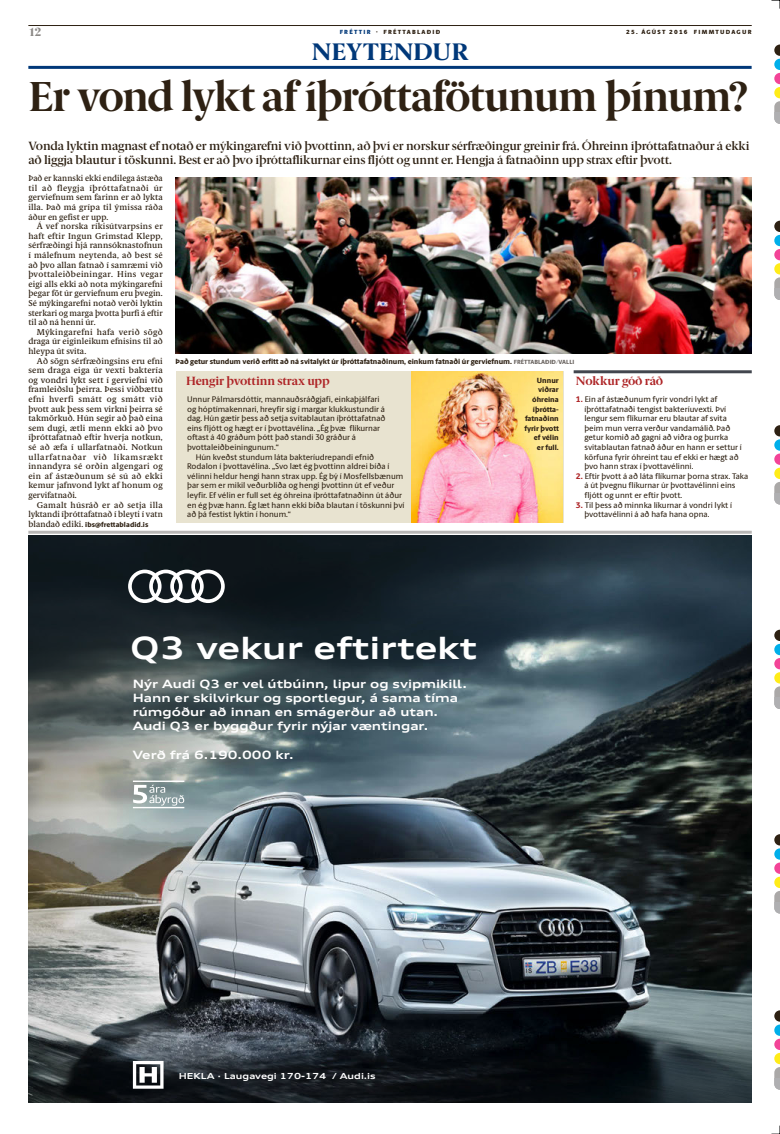
<style>
.page{position:relative;width:780px;height:1134px;background:#fff}
.page>*{position:absolute;margin:0;border:0;box-sizing:border-box;transform-origin:0 0}
.t1{font:700 42px "Berlingske Serif";letter-spacing:-.035em;color:#2e2113}
.t2{font:700 expanded 30.9px "Audi Type";color:#fff}
.t3{font:800 24px "Berlingske Serif";color:#003879}
.t4{font:12px/14px "Berlingske Serif D Bd";letter-spacing:-.01em;color:#2e2113}
.t5{font:700 12px "Berlingske Serif";letter-spacing:-.005em;color:#ae2527}
.t6{font:800 12px "Berlingske Serif";color:#8c8986}
.t7{font:700 expanded 11.5px/13.8px "Audi Type";color:#fff}
.t8{font:500 8.5px/9.6px "Berlingske Serif Tx";letter-spacing:.01em;color:#2e2113;text-align:justify}
.t9{font:700 expanded 8.4px "Audi Type";color:#fff}
.t10{font:500 8.2px/9.6px "Berlingske Sans";color:#2e2113}
.t11{font:800 7.5px/9.6px "Berlingske Sans";color:#2e2113;text-align:right}
.t12{font:800 7.2px "Berlingske Sans";letter-spacing:.01em;color:#2e2113}
.t13{font:900 6px "Berlingske Sans";letter-spacing:.205em;color:#2e2113}
.t14{font:900 6px "Berlingske Sans";color:#003879}
.s1{font-family:"Berlingske Serif Tx";font-weight:500;font-size:8.5px}
.s2{font-size:6px;color:#66605c}
.s3{font-weight:800;color:#ae2527}
</style>
<div class="page">
<img style="left:175px;top:177px;width:576px;height:177px">
<div style="left:175px;top:371px;width:388px;height:151px;background:#e8e3d0"></div>
<img style="left:411px;top:371px;width:151px;height:151px">
<hr style="left:28px;top:531px;width:723px;height:3px;background:#b8b6b5">
<hr style="left:573px;top:370px;width:178px;height:3px;background:#42464e">
<img style="left:28px;top:903px;width:723px;height:80px">
<svg style="left:28px;top:536px;width:723px;height:367px;background:#465358"></svg>
<svg style="left:28px;top:983px;width:723px;height:120px;background:#353c41"></svg>
<svg style="left:128px;top:570px;width:97px;height:33px"></svg>
<svg style="left:133px;top:1061px;width:30px;height:28px"></svg>
<svg style="left:133px;top:785px;width:51px;height:21px"></svg>
<hr style="left:133px;top:780px;width:51px;height:2px;background:#fff">
<hr style="left:133px;top:807px;width:51px;height:1px;background:#fff">
<svg style="left:774px;top:45px;width:6px;height:68px"></svg>
<div style="left:774px;top:113px;width:6px;height:11px;background:#afafb1"></div>
<svg style="left:774px;top:1010px;width:6px;height:68px"></svg>
<div style="left:774px;top:1078px;width:6px;height:12px;background:#afafb1"></div>
<svg style="left:774px;top:834px;width:6px;height:68px"></svg>
<div style="left:774px;top:902px;width:6px;height:11px;background:#afafb1"></div>
<svg style="left:774px;top:630px;width:6px;height:68px"></svg>
<div style="left:774px;top:698px;width:6px;height:11px;background:#afafb1"></div>
<svg style="left:774px;top:425px;width:6px;height:68px"></svg>
<div style="left:774px;top:493px;width:6px;height:11px;background:#afafb1"></div>
<svg style="left:774px;top:221px;width:6px;height:68px"></svg>
<div style="left:774px;top:289px;width:6px;height:11px;background:#afafb1"></div>
<svg style="left:771px;top:0;width:9px;height:9px"></svg>
<svg style="left:771px;top:1125px;width:9px;height:9px"></svg>
<hr style="left:28px;top:66px;width:723px;height:3px;background:#003879">
<hr style="left:28px;top:25px;width:723px;height:1px;background:#2e2113">
<h3 class="t6" style="left:28px;top:23px;width:15px">12</h3>
<p class="t14" style="left:339px;top:27px;width:29px">FR ÉTTIR</p>
<p class="t13" style="left:376px;top:27px;width:23px">∙ FRÉTT</p>
<p class="t13" style="left:407px;top:27px;width:35px">ABLAÐI Ð</p>
<p class="t13" style="left:626px;top:28px;width:127px">25. ÁGÚST 2016 FIMMTUDAGUR</p>
<h3 class="t3" style="left:312px;top:35px;width:158px">NEYTENDUR</h3>
<h1 class="t1" style="left:28px;top:63px;width:721px">Er vond lykt af íþróttafötunum þínum?</h1>
<p class="t4" style="left:28px;top:139px;width:722px">Vonda lyktin magnast ef notað er mýkingarefni við þvottinn, að því er norskur sérfræðingur greinir frá. Óhreinn íþróttafatnaður á ekki að liggja blautur í töskunni. Best er að þvo íþróttaflíkurnar eins fljótt og unnt er. Hengja á fatnaðinn upp strax eftir þvott.</p>
<p class="t8" style="left:28px;top:173px;width:136px">Það er kannski ekki endilega ástæða til að fleygja íþróttafatnaði úr gerviefnum sem farinn er að lykta illa. Það má grípa til ýmissa ráða áður en gefist er upp.</p>
<p class="t8" style="left:28px;top:221px;width:136px;text-indent:9px">Á vef norska ríkisútvarpsins er haft eftir Ingun Grimstad Klepp, sérfræðingi hjá rannsóknastofnun í málefnum neytenda, að best sé að þvo allan fatnað í samræmi við þvottaleiðbeiningar. Hins vegar eigi alls ekki að nota mýkingarefni þegar föt úr gerviefnum eru þvegin.<br>Sé mýkingarefni notað verði lyktin sterkari og marga þvotta þurfi á eftir til að ná henni úr.</p>
<p class="t8" style="left:28px;top:327px;width:136px;text-indent:9px">Mýkingarefni hafa verið sögð draga úr eiginleikum efnisins til að hleypa út svita.</p>
<p class="t8" style="left:28px;top:356px;width:136px;text-indent:9px">Að sögn sérfræðingsins eru efni sem draga eiga úr vexti baktería og vondri lykt sett í gerviefni við framleiðslu þeirra. Þessi viðbættu efni hverfi smátt og smátt við þvott auk þess sem virkni þeirra sé takmörkuð. Hún segir að það eina sem dugi, ætli menn ekki að þvo íþróttafatnað eftir hverja notkun, sé að æfa í ullarfatnaði. Notkun ullarfatnaðar við líkamsrækt innandyra sé orðin algengari og ein af ástæðunum sé sú að ekki kemur jafnvond lykt af honum og gervifatnaði.</p>
<p class="t8" style="left:28px;top:500px;width:136px;text-align:right">Gamalt húsráð er að setja illa lyktandi íþróttafatnað í bleyti í vatn</p>
<p class="t12" style="left:28px;top:519px;width:122px"><span class="s1">blandað ediki.</span> ibs@frettabladid.is</p>
<p class="t11" style="left:175px;top:356px;width:400px">Það getur stundum verið erfitt að ná svitalykt úr íþróttafatnaðinum, einkum fatnaði úr gerviefnum. <span class="s2">FRÉTTABLAÐIÐ/VALLI</span></p>
<p class="t10" style="left:187px;top:394px;width:200px">Unnur Pálmarsdóttir, mannauðsráðgjafi, einkaþjálfari og hóptímakennari, hreyfir sig í margar klukkustundir á dag. Hún gætir þess að setja svitablautan íþróttafatnað eins fljótt og hægt er í þvottavélina. „Ég þvæ flíkurnar oftast á 40 gráðum þótt það standi 30 gráður á þvottaleiðbeiningunum.“</p>
<p class="t10" style="left:187px;top:452px;width:219px;text-indent:9px">Hún kveðst stundum láta bakteríudrepandi efnið Rodalon í þvottavélina. „Svo læt ég þvottinn aldrei bíða í vélinni heldur hengi hann strax upp. Ég bý í Mosfellsbænum þar sem er mikil veðurblíða og hengi þvottinn út ef veður leyfir. Ef vélin er full set ég óhreina íþróttafatnaðinn út áður en ég þvæ hann. Ég læt hann ekki bíða blautan í töskunni því að þá festist lyktin í honum.“</p>
<p class="t11" style="left:537px;top:375px;width:23px">Unnur</p>
<h3 class="t5" style="left:576px;top:371px;width:89px">Nokkur góð ráð</h3>
<p class="t11" style="left:524px;top:385px;width:36px">viðrar óhreina íþrótta&shy;fatnaðinn fyrir þvott ef vélin<br>er full.</p>
<h3 class="t5" style="left:186px;top:371px;width:145px">Hengir þvottinn strax upp</h3>
<p class="t10" style="left:584px;top:394px;width:159px;text-indent:-9px"><span class="s3">1.</span> Ein af ástæðunum fyrir vondri lykt af íþróttafatnaði tengist bakteríuvexti. Því lengur sem flíkurnar eru blautar af svita þeim mun verra verður vandamálið. Það getur komið að gagni að viðra og þurrka svitablautan fatnað áður en hann er settur í körfuna fyrir óhreint tau ef ekki er hægt að þvo hann strax í þvottavélinni.</p>
<p class="t10" style="left:584px;top:471px;width:165px;text-indent:-9px"><span class="s3">2.</span> Eftir þvott á að láta flíkurnar þorna strax. Taka á út þvegnu flíkurnar úr þvottavélinni eins fljótt og unnt er eftir þvott.</p>
<p class="t10" style="left:584px;top:500px;width:149px;text-indent:-9px"><span class="s3">3.</span> Til þess að minnka líkurnar á vondri lykt í þvottavélinni á að hafa hana opna.</p>
<h2 class="t2" style="left:130px;top:628px;width:348px">Q3 vekur eftirtekt</h2>
<h3 class="t7" style="left:133px;top:677px;width:336px">Nýr Audi Q3 er vel útbúinn, lipur og svipmikill.<br>Hann er skilvirkur og sportlegur, á sama tíma rúmgóður að innan en smágerður að utan.<br>Audi Q3 er byggður fyrir nýjar væntingar.</h3>
<h3 class="t7" style="left:133px;top:748px;width:162px">Verð frá 6.190.000 kr.</h3>
<p class="t9" style="left:179px;top:1071px;width:198px">HEKLA · Laugavegi 170-174 / Audi.is</p>
</div>
